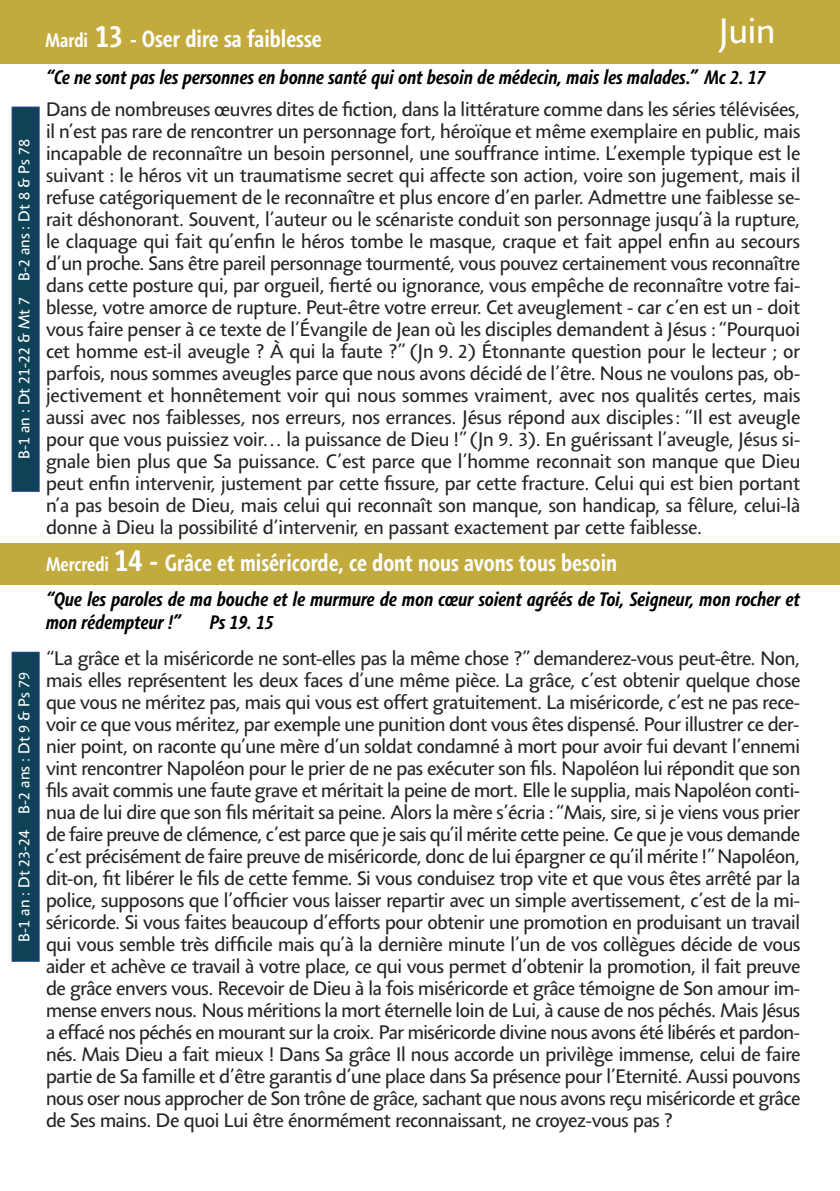
<style>
.page{position:relative;width:840px;height:1191px;background:#fff}
.page>*{position:absolute;margin:0;border:0;box-sizing:border-box;transform-origin:0 0}
.t1{font:36px "Agilita LT Std";color:#fff}
.t2{font:700 condensed 24px "Agilita LT Std";color:#fff}
.t3{font:20px/22px "Agilita LT Std";letter-spacing:-.015em;color:#262526;text-align:justify}
.t4{font:italic 700 condensed 20px/22px "Agilita LT Std";color:#000}
.t5{font:16px "Agilita LT Std";color:#fff}
.s1{font-size:20px}
.s2{font-size:32px}
</style>
<div class="page">
<div style="left:0;top:0;width:839px;height:64px;background:#c2aa3d"></div>
<div style="left:0;top:543px;width:839px;height:41px;background:#c2aa3d"></div>
<div style="left:13px;top:108px;width:26px;height:383px;background:#0e4257"></div>
<div style="left:12px;top:107px;width:28px;height:385px;border:1px solid #33489a"></div>
<div style="left:13px;top:652px;width:26px;height:308px;background:#0e4257"></div>
<div style="left:12px;top:651px;width:28px;height:310px;border:1px solid #33489a"></div>
<p class="t5" style="left:15px;top:459px;width:321px;rotate:-90deg">B-1 an : Dt 21-22 &amp; Mt 7 B-2 ans : Dt 8 &amp; Ps 78</p>
<p class="t5" style="left:15px;top:941px;width:271px;rotate:-90deg">B-1 an : Dt 23-24 B-2 ans : Dt 9 &amp; Ps 79</p>
<p class="t2" style="left:45px;top:29px;width:277px"><span class="s1">Mardi</span> <span class="s2">13</span> - Oser dire sa faiblesse</p>
<h1 class="t1" style="left:719px;top:11px;width:57px">Juin</h1>
<p class="t4" style="left:46px;top:67px;width:720px">“Ce ne sont pas les personnes en bonne santé qui ont besoin de médecin, mais les malades.” Mc 2. 17</p>
<p class="t3" style="left:46px;top:99px;width:755px">Dans de nombreuses œuvres dites de fiction, dans la littérature comme dans les séries télévisées, il n’est pas rare de rencontrer un personnage fort, héroïque et même exemplaire en public, mais incapable de reconnaître un besoin personnel, une souffrance intime. L’exemple typique est le suivant : le héros vit un traumatisme secret qui affecte son action, voire son jugement, mais il refuse catégoriquement de le reconnaître et plus encore d’en parler. Admettre une faiblesse se&shy;rait déshonorant. Souvent, l’auteur ou le scénariste conduit son personnage jusqu’à la rupture, le claquage qui fait qu’enfin le héros tombe le masque, craque et fait appel enfin au secours d’un proche. Sans être pareil personnage tourmenté, vous pouvez certainement vous reconnaître dans cette posture qui, par orgueil, fierté ou ignorance, vous empêche de reconnaître votre fai&shy;blesse, votre amorce de rupture. Peut-être votre erreur. Cet aveuglement - car c’en est un - doit vous faire penser à ce texte de l’Évangile de Jean où les disciples demandent à Jésus : “Pourquoi cet homme est-il aveugle ? À qui la faute ?” (Jn 9. 2) Étonnante question pour le lecteur ; or parfois, nous sommes aveugles parce que nous avons décidé de l’être. Nous ne voulons pas, ob&shy;jectivement et honnêtement voir qui nous sommes vraiment, avec nos qualités certes, mais aussi avec nos faiblesses, nos erreurs, nos errances. Jésus répond aux disciples: “Il est aveugle pour que vous puissiez voir… la puissance de Dieu !” (Jn 9. 3). En guérissant l’aveugle, Jésus si&shy;gnale bien plus que Sa puissance. C’est parce que l’homme reconnait son manque que Dieu peut enfin intervenir, justement par cette fissure, par cette fracture. Celui qui est bien portant n’a pas besoin de Dieu, mais celui qui reconnaît son manque, son handicap, sa fêlure, celui-là donne à Dieu la possibilité d’intervenir, en passant exactement par cette faiblesse.</p>
<p class="t2" style="left:46px;top:553px;width:572px"><span class="s1">Mercredi</span> <span class="s2">14 -</span> Grâce et miséricorde, ce dont nous avons tous besoin</p>
<p class="t4" style="left:46px;top:589px;width:755px">“Que les paroles de ma bouche et le murmure de mon cœur soient agréés de Toi, Seigneur, mon rocher et mon rédempteur !”</p>
<p class="t4" style="left:210px;top:611px;width:66px">Ps 19. 15</p>
<p class="t3" style="left:46px;top:647px;width:755px">“La grâce et la miséricorde ne sont-elles pas la même chose ?” demanderez-vous peut-être. Non, mais elles représentent les deux faces d’une même pièce. La grâce, c’est obtenir quelque chose que vous ne méritez pas, mais qui vous est offert gratuitement. La miséricorde, c’est ne pas rece&shy;voir ce que vous méritez, par exemple une punition dont vous êtes dispensé. Pour illustrer ce der&shy;nier point, on raconte qu’une mère d’un soldat condamné à mort pour avoir fui devant l’ennemi vint rencontrer Napoléon pour le prier de ne pas exécuter son fils. Napoléon lui répondit que son fils avait commis une faute grave et méritait la peine de mort. Elle le supplia, mais Napoléon conti&shy;nua de lui dire que son fils méritait sa peine. Alors la mère s’écria : “Mais, sire, si je viens vous prier de faire preuve de clémence, c’est parce que je sais qu’il mérite cette peine. Ce que je vous demande c’est précisément de faire preuve de miséricorde, donc de lui épargner ce qu’il mérite !” Napoléon, dit-on, fit libérer le fils de cette femme. Si vous conduisez trop vite et que vous êtes arrêté par la police, supposons que l’officier vous laisser repartir avec un simple avertissement, c’est de la mi&shy;séricorde. Si vous faites beaucoup d’efforts pour obtenir une promotion en produisant un travail qui vous semble très difficile mais qu’à la dernière minute l’un de vos collègues décide de vous aider et achève ce travail à votre place, ce qui vous permet d’obtenir la promotion, il fait preuve de grâce envers vous. Recevoir de Dieu à la fois miséricorde et grâce témoigne de Son amour im&shy;mense envers nous. Nous méritions la mort éternelle loin de Lui, à cause de nos péchés. Mais Jésus a effacé nos péchés en mourant sur la croix. Par miséricorde divine nous avons été libérés et pardon&shy;nés. Mais Dieu a fait mieux ! Dans Sa grâce Il nous accorde un privilège immense, celui de faire partie de Sa famille et d’être garantis d’une place dans Sa présence pour l’Eternité. Aussi pouvons nous oser nous approcher de Son trône de grâce, sachant que nous avons reçu miséricorde et grâce de Ses mains. De quoi Lui être énormément reconnaissant, ne croyez-vous pas ?</p>
</div>
